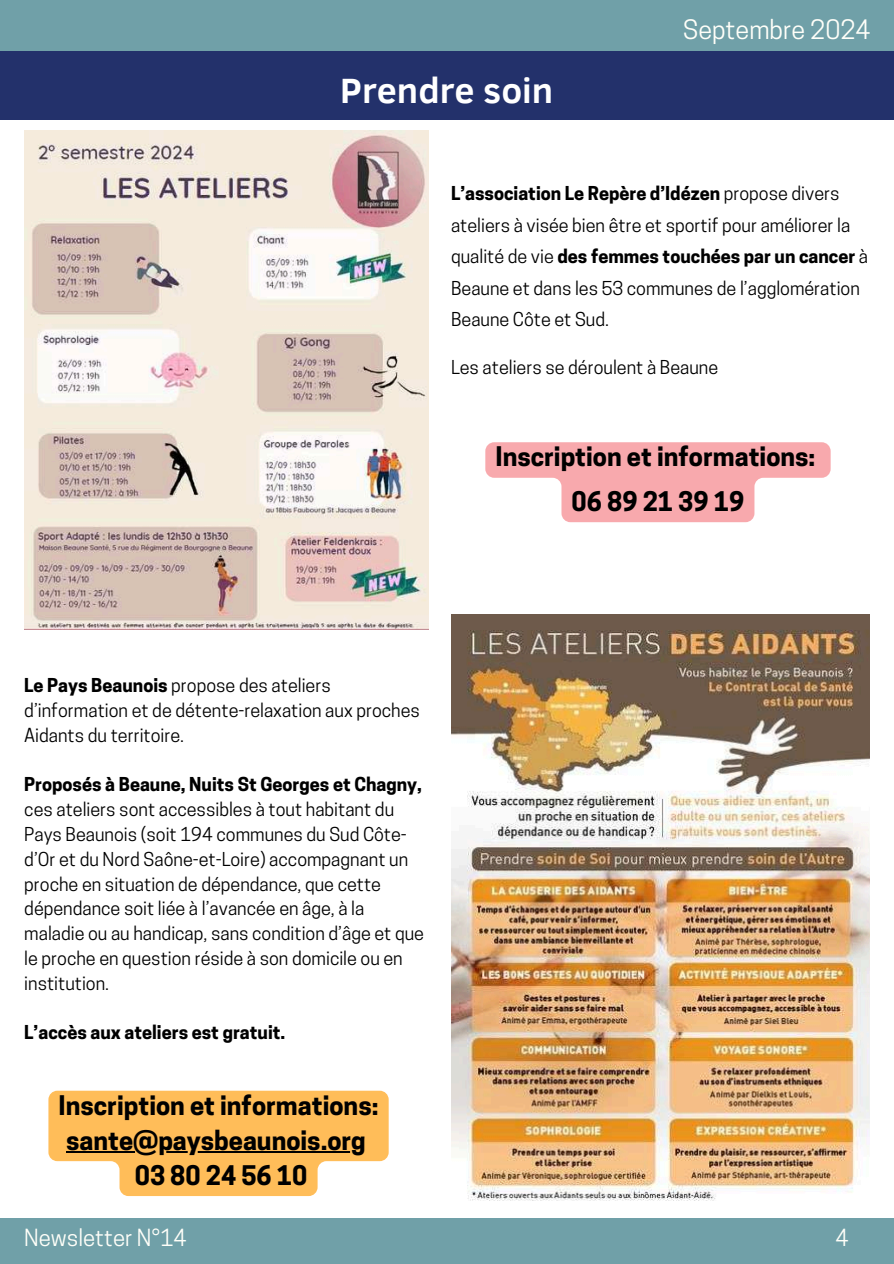
<style>
.page{position:relative;width:894px;height:1264px;background:#fff}
.page>*{position:absolute;margin:0;border:0;box-sizing:border-box;transform-origin:0 0}
.t1{font:700 36px "Clear Sans";color:#fff}
.t2{font:700 25.35px/35px "Cooper Hewitt";color:#000;text-align:center}
.t3{font:25.2px "Cooper Hewitt";color:#fffff9}
.t4{font:22.2px "Cooper Hewitt";color:#fffff9}
.t5{font:18px/24.8px "Cooper Hewitt";color:#000}
.t6{font:700 18px "Cooper Hewitt";color:#000}
.s1{font-weight:700}
</style>
<div class="page">
<div style="left:0;top:0;width:893px;height:82px;background:#70a0a8"></div>
<div style="left:0;top:1217px;width:893px;height:46px;background:#70a0a8"></div>
<div style="left:0;top:51px;width:893px;height:69px;background:#23316b"></div>
<img style="left:24px;top:131px;width:404px;height:498px">
<img style="left:451px;top:614px;width:418px;height:587px">
<svg style="left:485px;top:442px;width:345px;height:80px"></svg>
<svg style="left:48px;top:1090px;width:340px;height:105px"></svg>
<hr style="left:66px;top:1151px;width:300px;height:1px;background:#000">
<h1 class="t1" style="left:340px;top:64px;width:214px">Prendre soin</h1>
<h3 class="t3" style="left:683px;top:20px;width:189px">Septembre 2024</h3>
<p class="t5" style="left:451px;top:180px;width:418px;line-height:31.5px"><span class="s1">L’association Le Repère d’Idézen</span> propose divers ateliers à visée bien être et sportif pour améliorer la qualité de vie <span class="s1">des femmes touchées par un cancer</span> à Beaune et dans les 53 communes de l’agglomération Beaune Côte et Sud.</p>
<p class="t5" style="left:451px;top:357px;width:268px">Les ateliers se déroulent à Beaune</p>
<p class="t5" style="left:24px;top:675px;width:397px"><span class="s1">Le Pays Beaunois</span> propose des ateliers d’information et de détente-relaxation aux proches<br>Aidants du territoire.</p>
<p class="t6" style="left:24px;top:778px;width:399px">Proposés à Beaune, Nuits St Georges et Chagny,</p>
<p class="t5" style="left:24px;top:799px;width:401px">ces ateliers sont accessibles à tout habitant du Pays Beaunois (soit 194 communes du Sud Côte&shy;d’Or et du Nord Saône-et-Loire) accompagnant un proche en situation de dépendance, que cette dépendance soit liée à l’avancée en âge, à la maladie ou au handicap, sans condition d’âge et que le proche en question réside à son domicile ou en institution.</p>
<p class="t6" style="left:24px;top:1025px;width:262px">L’accès aux ateliers est gratuit.</p>
<h2 class="t2" style="left:59px;top:1090px;width:321px">Inscription et informations: sante@paysbeaunois.org<br>03 80 24 56 10</h2>
<p class="t4" style="left:24px;top:1229px;width:164px">Newsletter N°14</p>
<h2 class="t2" style="left:495px;top:438px;width:321px;line-height:44.4px">Inscription et informations:<br>06 89 21 39 19</h2>
<p class="t4" style="left:835px;top:1229px;width:15px">4</p>
</div>
